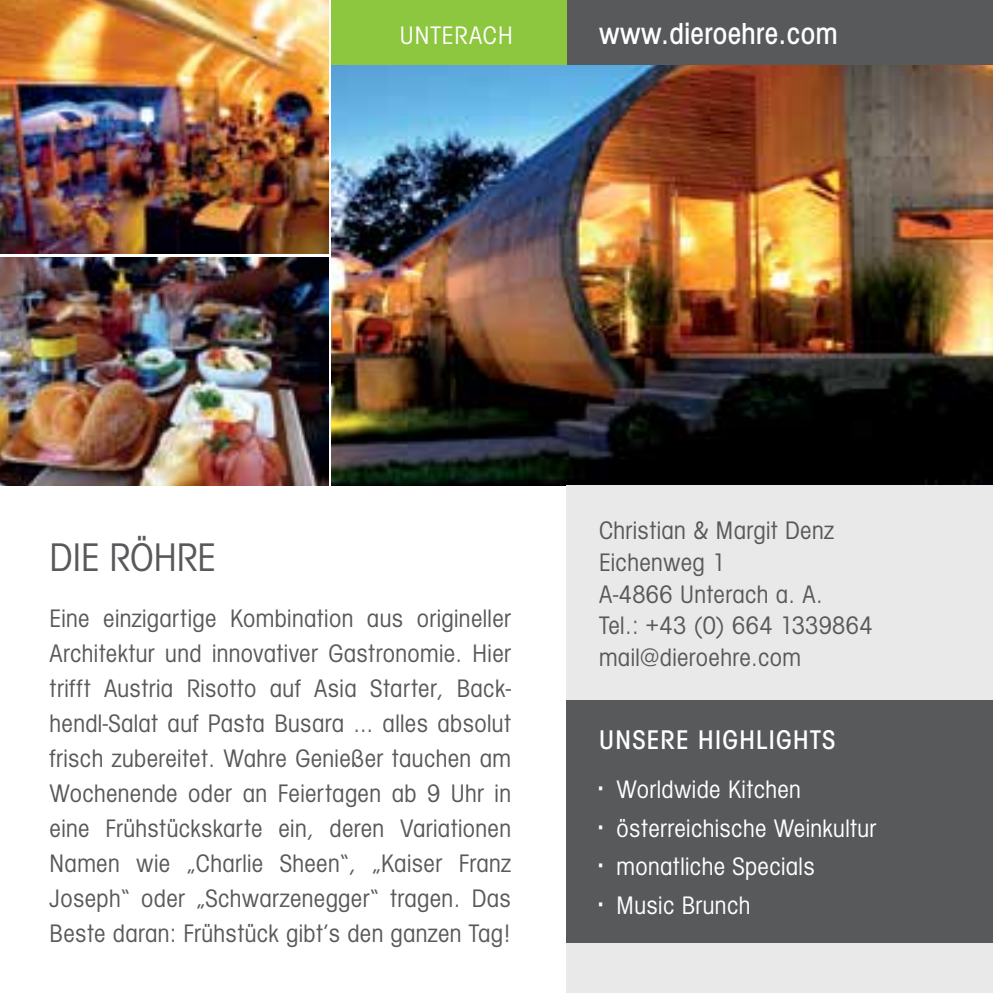
<style>
.page{position:relative;width:993px;height:993px;background:#fff}
.page>*{position:absolute;margin:0;border:0;box-sizing:border-box;transform-origin:0 0}
.t1{font:condensed 41.3px "Avant Gard";color:#58595b}
.t2{font:500 condensed 31.5px "Avant Gard";letter-spacing:.015em;color:#fff}
.t3{font:500 condensed 28px "Avant Gard";letter-spacing:.05em;color:#fff}
.t4{font:condensed 26.25px/35px "Avant Gard";letter-spacing:.015em;color:#58595b;text-align:justify}
.t5{font:condensed 26.25px/38.5px "Avant Gard";letter-spacing:.015em;color:#fff}
.s1{font-weight:500;font-size:28px}
</style>
<div class="page">
<img style="left:331px;top:65px;width:661px;height:420px">
<img style="left:0;top:0;width:328px;height:254px">
<img style="left:0;top:257px;width:328px;height:228px">
<div style="left:566px;top:485px;width:426px;height:507px;background:#e9e9e9"></div>
<div style="left:566px;top:699px;width:426px;height:242px;background:#58595b"></div>
<div style="left:566px;top:0;width:426px;height:65px;background:#58595b"></div>
<div style="left:331px;top:0;width:235px;height:65px;background:#8dc63f"></div>
<p class="t5" style="left:399px;top:16px;width:114px">unterach</p>
<p class="t2" style="left:599px;top:15px;width:240px">www.dieroehre.com</p>
<h1 class="t1" style="left:50px;top:534px;width:167px">Die Röhre</h1>
<p class="t4" style="left:50px;top:600px;width:463px">Eine einzigartige Kombination aus origineller Architektur und innovativer Gastronomie. Hier trifft Austria Risotto auf Asia Starter, Back&shy;hendl-Salat auf Pasta Busara … alles absolut frisch zubereitet. Wahre Genießer tauchen am Wochenende oder an Feiertagen ab 9 Uhr in eine Frühstückskarte ein, deren Variationen Namen wie „Charlie Sheen“, „Kaiser Franz Joseph“ oder „Schwarzenegger“ tragen. Das Beste daran: Frühstück gibt’s den ganzen Tag!</p>
<p class="t4" style="left:599px;top:515px;width:275px;line-height:31.5px;text-align:left">Christian &amp; Margit Denz<br>Eichenweg 1<br>A-4866 Unterach a. A.<br>Tel.: +43 (0) 664 1339864 mail@dieroehre.com</p>
<p class="t3" style="left:599px;top:723px;width:238px">unsere Highlights</p>
<p class="t5" style="left:599px;top:770px;width:279px"><span class="s1">·</span> Worldwide Kitchen<br><span class="s1">·</span> österreichische Weinkultur <span class="s1">·</span> monatliche Specials<br><span class="s1">·</span> Music Brunch</p>
</div>
